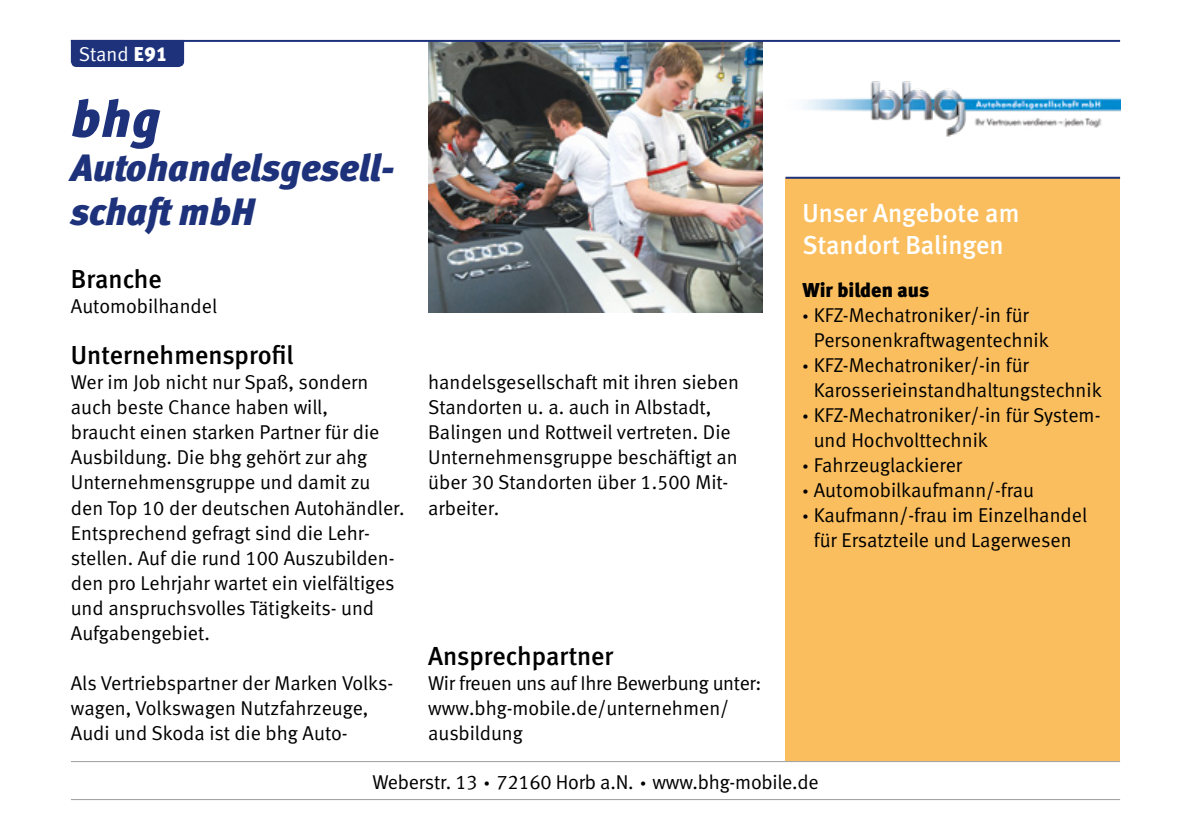
<style>
.page{position:relative;width:1191px;height:840px;background:#fff}
.page>*{position:absolute;margin:0;border:0;box-sizing:border-box;transform-origin:0 0}
.t1{font:italic 52px "Meta Black LF";color:#1d327b}
.t2{font:italic 38px/44px "Meta Black LF";letter-spacing:-.005em;color:#1d327b}
.t3{font:26px "Meta Medium LF";color:#000}
.t4{font:26px/32px "Meta Medium LF";color:#fff}
.t5{font:20px/25px "Meta Normal LF";color:#000}
.t6{font:20px "Meta Black LF";letter-spacing:-.005em;color:#000}
.t7{font:20px "Meta Normal LF";color:#fff}
.s1{font-family:"Meta Black LF"}
</style>
<div class="page">
<div style="left:785px;top:179px;width:335px;height:581px;background:#fbbe5e"></div>
<img style="left:428px;top:42px;width:335px;height:271px">
<div style="left:71px;top:42px;width:113px;height:25px;background:#1d327b"></div>
<hr style="left:71px;top:40px;width:1049px;height:2px;background:#1d327b">
<hr style="left:71px;top:760px;width:1049px;height:1px;background:#9d9d9c">
<hr style="left:71px;top:798px;width:1049px;height:1px;background:#9d9d9c">
<hr style="left:785px;top:177px;width:335px;height:2px;background:#1d327b">
<img style="left:804px;top:81px;width:316px;height:56px">
<p class="t7" style="left:79px;top:42px;width:90px">Stand <span class="s1">E91</span></p>
<h1 class="t1" style="left:71px;top:87px;width:91px">bhg</h1>
<h2 class="t2" style="left:71px;top:145px;width:325px">Autohandelsgesell&shy;schaft mbH</h2>
<h3 class="t3" style="left:71px;top:264px;width:93px">Branche</h3>
<p class="t5" style="left:71px;top:293px;width:148px">Automobilhandel</p>
<h3 class="t3" style="left:71px;top:340px;width:224px">Unternehmensprofil</h3>
<p class="t5" style="left:71px;top:369px;width:335px">Wer im Job nicht nur Spaß, sondern auch beste Chance haben will,<br>braucht einen starken Partner für die Ausbildung. Die bhg gehört zur ahg Unternehmensgruppe und damit zu den Top 10 der deutschen Autohändler.<br>Entsprechend gefragt sind die Lehr&shy;stellen. Auf die rund 100 Auszubilden&shy;den pro Lehrjahr wartet ein vielfältiges und anspruchsvolles Tätigkeits- und Aufgabengebiet.</p>
<p class="t5" style="left:71px;top:669px;width:324px">Als Vertriebspartner der Marken Volks&shy;wagen, Volkswagen Nutzfahrzeuge,<br>Audi und Skoda ist die bhg Auto-</p>
<p class="t5" style="left:428px;top:369px;width:312px">handelsgesellschaft mit ihren sieben<br>Standorten u. a. auch in Albstadt,<br>Balingen und Rottweil vertreten. Die<br>Unternehmensgruppe beschäftigt an über 30 Standorten über 1.500 Mit&shy;arbeiter.</p>
<h3 class="t3" style="left:428px;top:640px;width:187px">Ansprechpartner</h3>
<p class="t5" style="left:428px;top:669px;width:335px">Wir freuen uns auf Ihre Bewerbung unter: www.bhg-mobile.de/unternehmen/ ausbildung</p>
<h3 class="t4" style="left:802px;top:196px;width:218px">Unser Angebote am<br>Standort Balingen</h3>
<p class="t6" style="left:802px;top:278px;width:128px">Wir bilden aus</p>
<p class="t5" style="left:802px;top:302px;width:228px"><span class="s1">·</span> KFZ-Mechatroniker/-in für</p>
<p class="t5" style="left:814px;top:327px;width:236px">Personenkraftwagentechnik</p>
<p class="t5" style="left:802px;top:352px;width:228px"><span class="s1">·</span> KFZ-Mechatroniker/-in für</p>
<p class="t5" style="left:814px;top:377px;width:289px">Karosserieinstandhaltungstechnik</p>
<p class="t5" style="left:802px;top:402px;width:299px"><span class="s1">·</span> KFZ-Mechatroniker/-in für System-</p>
<p class="t5" style="left:814px;top:427px;width:176px">und Hochvolttechnik</p>
<p class="t5" style="left:802px;top:452px;width:161px"><span class="s1">·</span> Fahrzeuglackierer</p>
<p class="t5" style="left:802px;top:477px;width:233px"><span class="s1">·</span> Automobilkaufmann/-frau</p>
<p class="t5" style="left:802px;top:502px;width:286px"><span class="s1">·</span> Kaufmann/-frau im Einzelhandel</p>
<p class="t5" style="left:814px;top:527px;width:259px">für Ersatzteile und Lagerwesen</p>
<p class="t5" style="left:372px;top:768px;width:447px">Weberstr. 13 <span class="s1">·</span> 72160 Horb a.N. <span class="s1">·</span> www.bhg-mobile.de</p>
</div>
